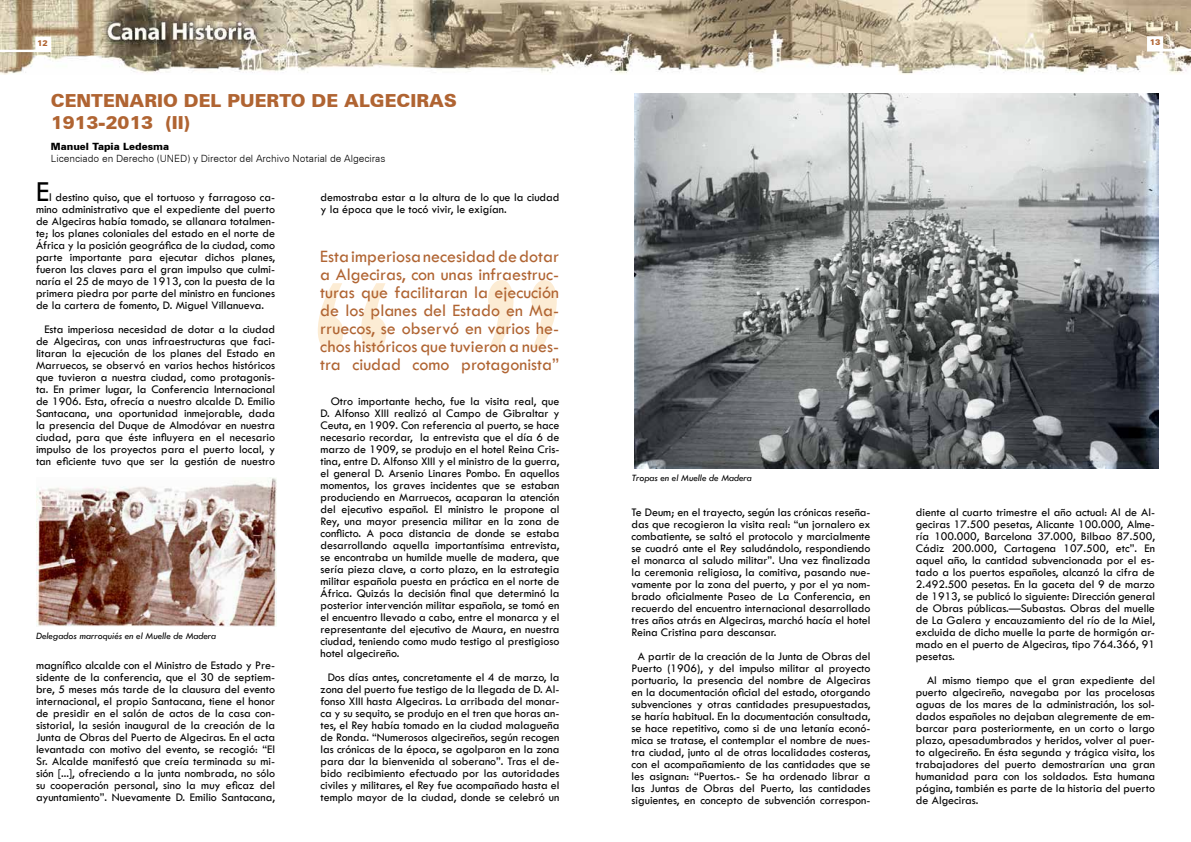
<style>
.page{position:relative;width:1191px;height:842px;background:#fff}
.page>*{position:absolute;margin:0;border:0;box-sizing:border-box;transform-origin:0 0}
.t1{font:300 condensed 279px "Abadi";color:#f49b1b}
.t2{font:30px "Tw Cen";color:#000}
.t3{font:18px/18px "Tw Cen";color:#b06432;text-align:justify}
.t4{font:900 18px "Zurich BT";color:#b06432}
.t5{font:12px/12px "Tw Cen";color:#000;text-align:justify}
.t6{font:300 10px "Zurich BT";color:#000}
.t7{font:italic 10px "Tw Cen";color:#000}
.t8{font:900 10px "Zurich BT";color:#000}
.t9{font:900 8px "Zurich BT";color:#b06432}
</style>
<div class="page">
<img style="left:0;top:0;width:1191px;height:75px">
<svg style="left:0;top:37px;width:51px;height:15px"></svg>
<svg style="left:1147px;top:36px;width:44px;height:16px"></svg>
<img style="left:634px;top:94px;width:524px;height:374px">
<img style="left:36px;top:477px;width:240px;height:150px">
<p class="t9" style="left:37px;top:38px;width:12px">12</p>
<p class="t9" style="left:1149px;top:38px;width:12px">13</p>
<h3 class="t4" style="left:51px;top:90px;width:28px">CENTENAR</h3>
<h3 class="t4" style="left:157px;top:90px;width:111px">IO DEL PUERTO</h3>
<h3 class="t4" style="left:311px;top:90px;width:147px">DE ALGECIRAS</h3>
<h3 class="t4" style="left:51px;top:112px;width:141px">1913-2013 (II)</h3>
<p class="t8" style="left:51px;top:140px;width:120px">Manuel Tapia Ledesma</p>
<p class="t6" style="left:51px;top:152px;width:336px">Licenciado en Derecho (UNED) y Director del Archivo Notarial de Algeciras</p>
<h2 class="t2" style="left:36px;top:174px;width:15px">E</h2>
<p class="t5" style="left:36px;top:191px;width:240px;text-indent:13px">l destino quiso, que el tortuoso y farragoso ca&shy;mino administrativo que el expediente del puerto de Algeciras había tomado, se allanara totalmen&shy;te; los planes coloniales del estado en el norte de África y la posición geográfica de la ciudad, como parte importante para ejecutar dichos planes, fueron las claves para el gran impulso que culmi&shy;naría el 25 de mayo de 1913, con la puesta de la primera piedra por parte del ministro en funciones de la cartera de fomento, D. Miguel Villanueva.</p>
<p class="t5" style="left:36px;top:323px;width:240px;text-indent:8px">Esta imperiosa necesidad de dotar a la ciudad de Algeciras, con unas infraestructuras que faci&shy;litaran la ejecución de los planes del Estado en Marruecos, se observó en varios hechos históricos que tuvieron a nuestra ciudad, como protagonis&shy;ta. En primer lugar, la Conferencia Internacional de 1906. Esta, ofrecía a nuestro alcalde D. Emilio Santacana, una oportunidad inmejorable, dada la presencia del Duque de Almodóvar en nuestra ciudad, para que éste influyera en el necesario impulso de los proyectos para el puerto local, y tan eficiente tuvo que ser la gestión de nuestro</p>
<p class="t7" style="left:36px;top:629px;width:182px">Delegados marroquiés en el Muelle de Madera</p>
<p class="t5" style="left:36px;top:659px;width:240px">magnífico alcalde con el Ministro de Estado y Pre&shy;sidente de la conferencia, que el 30 de septiem&shy;bre, 5 meses más tarde de la clausura del evento internacional, el propio Santacana, tiene el honor de presidir en el salón de actos de la casa con&shy;sistorial, la sesión inaugural de la creación de la Junta de Obras del Puerto de Algeciras. En el acta levantada con motivo del evento, se recogió: “El Sr. Alcalde manifestó que creía terminada su mi&shy;sión [...], ofreciendo a la junta nombrada, no sólo su cooperación personal, sino la muy eficaz del ayuntamiento”. Nuevamente D. Emilio Santacana,</p>
<p class="t5" style="left:320px;top:191px;width:240px">demostraba estar a la altura de lo que la ciudad y la época que le tocó vivir, le exigían.</p>
<h3 class="t3" style="left:320px;top:247px;width:240px">Esta imperiosa necesidad de dotar a Algeciras, con unas infraestruc&shy;turas que facilitaran la ejecución de los planes del Estado en Ma&shy;rruecos, se observó en varios he&shy;chos históricos que tuvieron a nues&shy;tra ciudad como protagonista”</h3>
<h1 class="t1" style="left:304px;top:218px;width:267px">“ ”</h1>
<p class="t5" style="left:320px;top:395px;width:240px;text-indent:10px">Otro importante hecho, fue la visita real, que D. Alfonso XIII realizó al Campo de Gibraltar y Ceuta, en 1909. Con referencia al puerto, se hace necesario recordar, la entrevista que el día 6 de marzo de 1909, se produjo en el hotel Reina Cris&shy;tina, entre D. Alfonso XIII y el ministro de la guerra, el general D. Arsenio Linares Pombo. En aquellos momentos, los graves incidentes que se estaban produciendo en Marruecos, acaparan la atención del ejecutivo español. El ministro le propone al Rey, una mayor presencia militar en la zona de conflicto. A poca distancia de donde se estaba desarrollando aquella importantísima entrevista, se encontraba un humilde muelle de madera, que sería pieza clave, a corto plazo, en la estrategia militar española puesta en práctica en el norte de África. Quizás la decisión final que determinó la posterior intervención militar española, se tomó en el encuentro llevado a cabo, entre el monarca y el representante del ejecutivo de Maura, en nuestra ciudad, teniendo como mudo testigo al prestigioso hotel algecireño.</p>
<p class="t5" style="left:320px;top:671px;width:240px;text-indent:7px">Dos días antes, concretamente el 4 de marzo, la zona del puerto fue testigo de la llegada de D. Al&shy;fonso XIII hasta Algeciras. La arribada del monar&shy;ca y su sequito, se produjo en el tren que horas an&shy;tes, el Rey había tomado en la ciudad malagueña de Ronda. “Numerosos algecireños, según recogen las crónicas de la época, se agolparon en la zona para dar la bienvenida al soberano”. Tras el de&shy;bido recibimiento efectuado por las autoridades civiles y militares, el Rey fue acompañado hasta el templo mayor de la ciudad, donde se celebró un</p>
<p class="t7" style="left:632px;top:472px;width:121px">Tropas en el Muelle de Madera</p>
<p class="t5" style="left:631px;top:506px;width:240px">Te Deum; en el trayecto, según las crónicas reseña&shy;das que recogieron la visita real: “un jornalero ex combatiente, se saltó el protocolo y marcialmente se cuadró ante el Rey saludándolo, respondiendo el monarca al saludo militar”. Una vez finalizada la ceremonia religiosa, la comitiva, pasando nue&shy;vamente por la zona del puerto, y por el ya nom&shy;brado oficialmente Paseo de La Conferencia, en recuerdo del encuentro internacional desarrollado tres años atrás en Algeciras, marchó hacía el hotel Reina Cristina para descansar.</p>
<p class="t5" style="left:631px;top:650px;width:240px;text-align:center">A partir de la creación de la Junta de Obras del Puerto (1906), y del impulso militar al proyecto portuario, la presencia del nombre de Algeciras en la documentación oficial del estado, otorgando subvenciones y otras cantidades presupuestadas, se haría habitual. En la documentación consultada, se hace repetitivo, como si de una letanía econó&shy;mica se tratase, el contemplar el nombre de nues&shy;tra ciudad, junto al de otras localidades costeras, con el acompañamiento de las cantidades que se les asignan: “Puertos.- Se ha ordenado librar a las Juntas de Obras del Puerto, las cantidades siguientes, en concepto de subvención correspon-</p>
<p class="t5" style="left:916px;top:506px;width:240px">diente al cuarto trimestre el año actual: Al de Al&shy;geciras 17.500 pesetas, Alicante 100.000, Alme&shy;ría 100.000, Barcelona 37.000, Bilbao 87.500, Cádiz 200.000, Cartagena 107.500, etc”. En aquel año, la cantidad subvencionada por el es&shy;tado a los puertos españoles, alcanzó la cifra de 2.492.500 pesetas. En la gaceta del 9 de marzo de 1913, se publicó lo siguiente: Dirección general de Obras públicas.—Subastas. Obras del muelle de La Galera y encauzamiento del río de la Miel, excluida de dicho muelle la parte de hormigón ar&shy;mado en el puerto de Algeciras, tipo 764.366, 91 pesetas.</p>
<p class="t5" style="left:916px;top:674px;width:240px;text-indent:11px">Al mismo tiempo que el gran expediente del puerto algecireño, navegaba por las procelosas aguas de los mares de la administración, los sol&shy;dados españoles no dejaban alegremente de em&shy;barcar para posteriormente, en un corto o largo plazo, apesadumbrados y heridos, volver al puer&shy;to algecireño. En ésta segunda y trágica visita, los trabajadores del puerto demostrarían una gran humanidad para con los soldados. Esta humana página, también es parte de la historia del puerto de Algeciras.</p>
</div>
